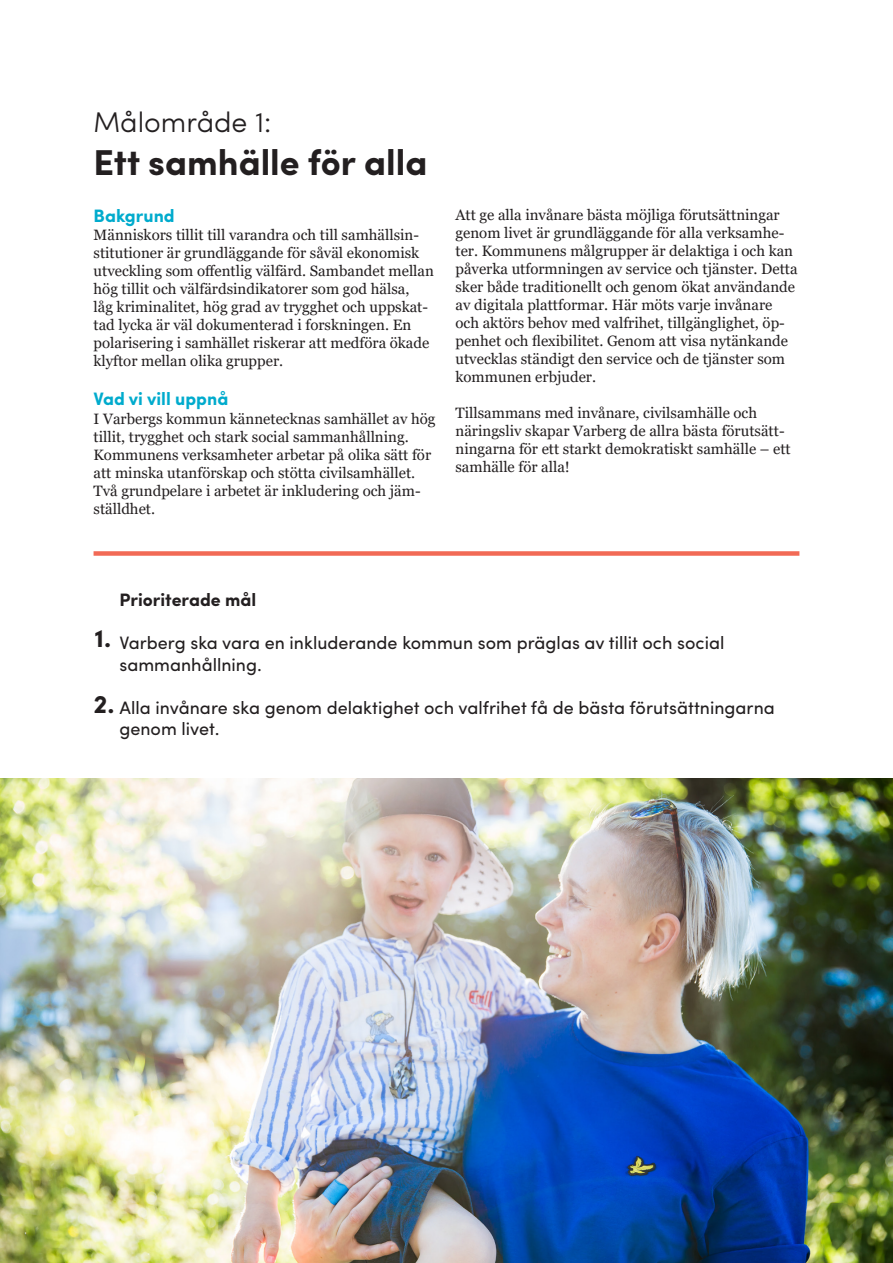
<style>
.page{position:relative;width:893px;height:1263px;background:#fff}
.page>*{position:absolute;margin:0;border:0;box-sizing:border-box;transform-origin:0 0}
.t1{font:700 36px "Sofia Pro";color:#231f20}
.t2{font:300 28.5px "Sofia Pro";color:#231f20}
.t3{font:700 25.5px "Sofia Pro";color:#231f20}
.t4{font:18px/21.6px "Sofia Pro";color:#231f20}
.t5{font:700 18px "Sofia Pro";color:#00abcd}
.t6{font:700 18px "Sofia Pro";color:#231f20}
.t7{font:15px/18px "Georgia";color:#231f20}
</style>
<div class="page">
<div style="left:94px;top:551px;width:705px;height:5px;background:#f26a56"></div>
<img style="left:0;top:778px;width:893px;height:485px">
<p class="t2" style="left:94px;top:101px;width:179px">Målområde 1:</p>
<p class="t1" style="left:94px;top:135px;width:335px">Ett samhälle för alla</p>
<p class="t5" style="left:94px;top:202px;width:83px">Bakgrund</p>
<p class="t7" style="left:94px;top:226px;width:342px">Människors tillit till varandra och till samhällsin&shy;stitutioner är grundläggande för såväl ekonomisk utveckling som offentlig välfärd. Sambandet mellan hög tillit och välfärdsindikatorer som god hälsa,<br>låg kriminalitet, hög grad av trygghet och uppskat&shy;tad lycka är väl dokumenterad i forskningen. En polarisering i samhället riskerar att medföra ökade klyftor mellan olika grupper.</p>
<p class="t5" style="left:94px;top:385px;width:136px">Vad vi vill uppnå</p>
<p class="t7" style="left:94px;top:410px;width:343px">I Varbergs kommun kännetecknas samhället av hög tillit, trygghet och stark social sammanhållning.<br>Kommunens verksamheter arbetar på olika sätt för att minska utanförskap och stötta civilsamhället.<br>Två grundpelare i arbetet är inkludering och jäm&shy;ställdhet.</p>
<p class="t7" style="left:455px;top:206px;width:344px">Att ge alla invånare bästa möjliga förutsättningar genom livet är grundläggande för alla verksamhe&shy;ter. Kommunens målgrupper är delaktiga i och kan påverka utformningen av service och tjänster. Detta sker både traditionellt och genom ökat användande av digitala plattformar. Här möts varje invånare och aktörs behov med valfrihet, tillgänglighet, öp&shy;penhet och flexibilitet. Genom att visa nytänkande utvecklas ständigt den service och de tjänster som kommunen erbjuder.</p>
<p class="t7" style="left:455px;top:404px;width:337px">Tillsammans med invånare, civilsamhälle och näringsliv skapar Varberg de allra bästa förutsätt&shy;ningarna för ett starkt demokratiskt samhälle – ett samhälle för alla!</p>
<p class="t6" style="left:119px;top:586px;width:138px">Prioriterade mål</p>
<p class="t4" style="left:119px;top:631px;width:606px">Varberg ska vara en inkluderande kommun som präglas av tillit och social</p>
<p class="t4" style="left:119px;top:652px;width:144px">sammanhållning.</p>
<p class="t4" style="left:119px;top:695px;width:657px">Alla invånare ska genom delaktighet och valfrihet få de bästa förutsättningarna genom livet.</p>
<p class="t3" style="left:95px;top:619px;width:18px">1.</p>
<p class="t3" style="left:94px;top:685px;width:23px">2.</p>
</div>
